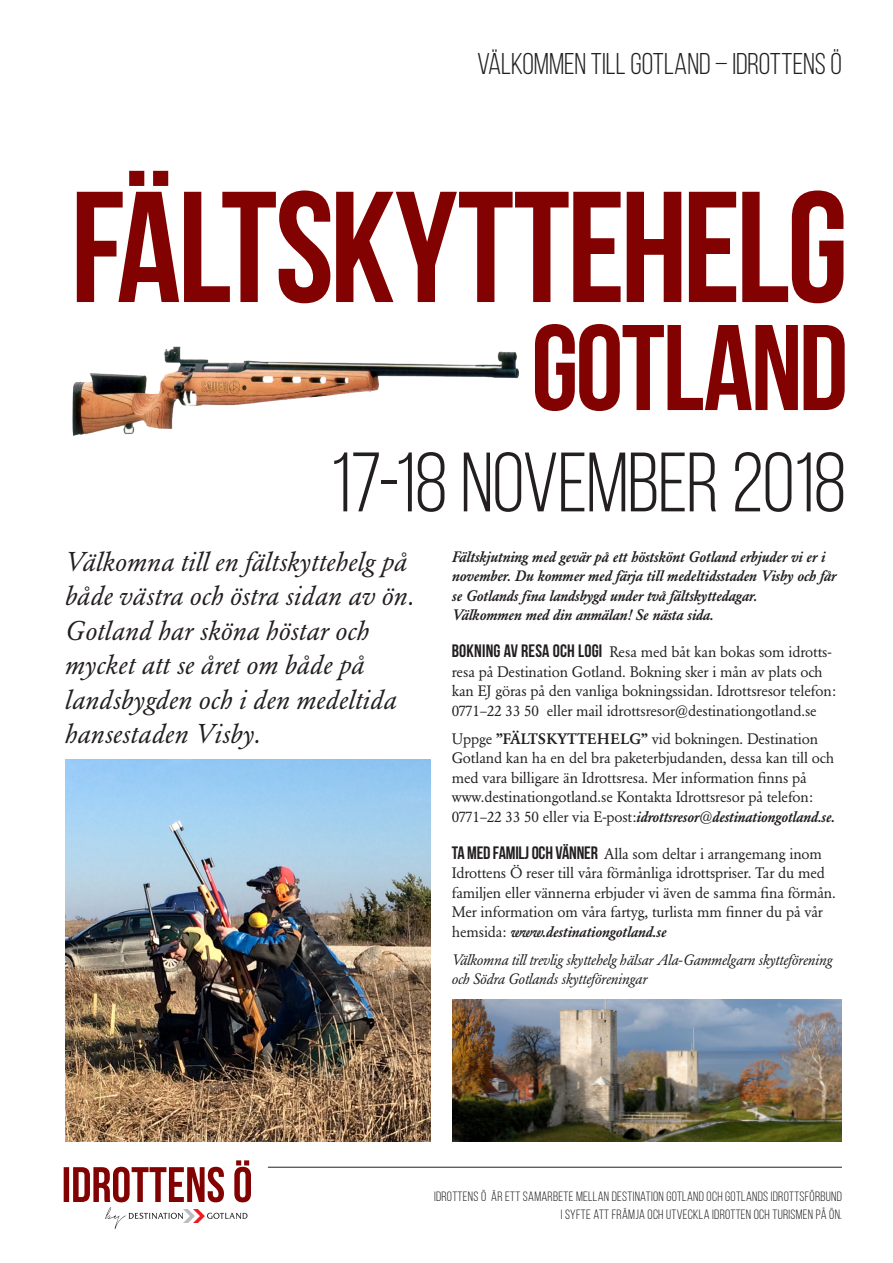
<style>
.page{position:relative;width:893px;height:1263px;background:#fff}
.page>*{position:absolute;margin:0;border:0;box-sizing:border-box;transform-origin:0 0}
.t1{font:700 157.5px "Bebas Neue";letter-spacing:-.02em;color:#820101}
.t2{font:700 121.5px "Bebas Neue";letter-spacing:-.02em;color:#820101}
.t3{font:84px "Bebas Neue";letter-spacing:-.015em;color:#231f20}
.t4{font:30px "Bebas Neue";color:#231f20}
.t5{font:italic 27px/34.5px "Garamond BE";letter-spacing:.01em;color:#231f20}
.t6{font:15px/19.5px "Garamond BE";letter-spacing:-.01em;color:#231f20}
.t7{font:italic 500 15px/19.5px "Garamond BE";letter-spacing:-.01em;color:#231f20}
.t8{font:italic 15px/19.5px "Garamond BE";letter-spacing:-.01em;color:#231f20}
.t9{font:13.5px "Bebas Neue";letter-spacing:.02em;color:#231f20}
.s1{font-family:"Bebas Neue";font-weight:700;font-size:18px}
.s2{font-weight:500}
.s3{font-weight:400;font-style:normal}
.s4{font-family:"Bebas Neue";font-size:18px}
.s5{font-weight:500;font-style:italic}
</style>
<div class="page">
<hr style="left:268px;top:1167px;width:574px;height:1px;background:#231f20">
<svg style="left:64px;top:1160px;width:187px;height:69px"></svg>
<img style="left:72px;top:346px;width:447px;height:90px">
<img style="left:453px;top:999px;width:389px;height:142px">
<img style="left:65px;top:759px;width:366px;height:382px">
<p class="t4" style="left:477px;top:47px;width:366px">VÄLKOMMEN TILL GOTLAND – IDROTTENS Ö</p>
<p class="t1" style="left:71px;top:161px;width:779px">FÄLTSKYTTEHELG</p>
<p class="t2" style="left:531px;top:301px;width:319px">GOTLAND</p>
<p class="t3" style="left:329px;top:437px;width:519px">17-18 NOVEMBER 2018</p>
<p class="t5" style="left:65px;top:544px;width:351px">Välkomna till en fältskyttehelg på både västra och östra sidan av ön.<br>Gotland har sköna höstar och</p>
<p class="t5" style="left:65px;top:648px;width:300px">mycket att se året om både på</p>
<p class="t5" style="left:65px;top:682px;width:333px">landsbygden och i den medeltida hansestaden Visby.</p>
<p class="t7" style="left:452px;top:547px;width:386px">Fältskjutning med gevär på ett höstskönt Gotland erbjuder vi er i november. Du kommer med färja till medeltidsstaden Visby och får se Gotlands fina landsbygd under två fältskyttedagar.</p>
<p class="t7" style="left:452px;top:605px;width:263px">Välkommen med din anmälan! Se nästa sida.</p>
<p class="t6" style="left:452px;top:642px;width:386px"><span class="s1">BOKNING AV RESA OCH LOGI</span> Resa med båt kan bokas som idrotts&shy;resa på Destination Gotland. Bokning sker i mån av plats och kan EJ göras på den vanliga bokningssidan. Idrottsresor telefon:<br>0771–22 33 50 eller mail idrottsresor@destinationgotland.se</p>
<p class="t6" style="left:452px;top:729px;width:368px">Uppge <span class="s2">”FÄLTSKYTTEHELG”</span> vid bokningen. Destination</p>
<p class="t6" style="left:452px;top:748px;width:384px">Gotland kan ha en del bra paketerbjudanden, dessa kan till och med vara billigare än Idrottsresa. Mer information finns på</p>
<p class="t6" style="left:452px;top:787px;width:363px">www.destinationgotland.se Kontakta Idrottsresor på telefon:</p>
<p class="t7" style="left:452px;top:807px;width:385px"><span class="s3">0771–22 33 50 eller via E-post:</span>idrottsresor@destinationgotland.se.</p>
<p class="t6" style="left:452px;top:844px;width:385px"><span class="s4">TA MED FAMILJ OCH VÄNNER</span> Alla som deltar i arrangemang inom Idrottens Ö reser till våra förmånliga idrottspriser. Tar du med familjen eller vännerna erbjuder vi även de samma fina förmån.<br>Mer information om våra fartyg, turlista mm finner du på vår hemsida: <span class="s5">www.destinationgotland.se</span></p>
<p class="t8" style="left:452px;top:950px;width:382px">Välkomna till trevlig skyttehelg hälsar Ala-Gammelgarn skytteförening och Södra Gotlands skytteföreningar</p>
<p class="t9" style="left:434px;top:1189px;width:409px">IDROTTENS Ö ÄR ETT SAMARBETE MELLAN DESTINATION GOTLAND OCH GOTLANDS IDROTTSFÖRBUND</p>
<p class="t9" style="left:561px;top:1207px;width:283px">I SYFTE ATT FRÄMJA OCH UTVECKLA IDROTTEN OCH TURISMEN PÅ ÖN.</p>
</div>
